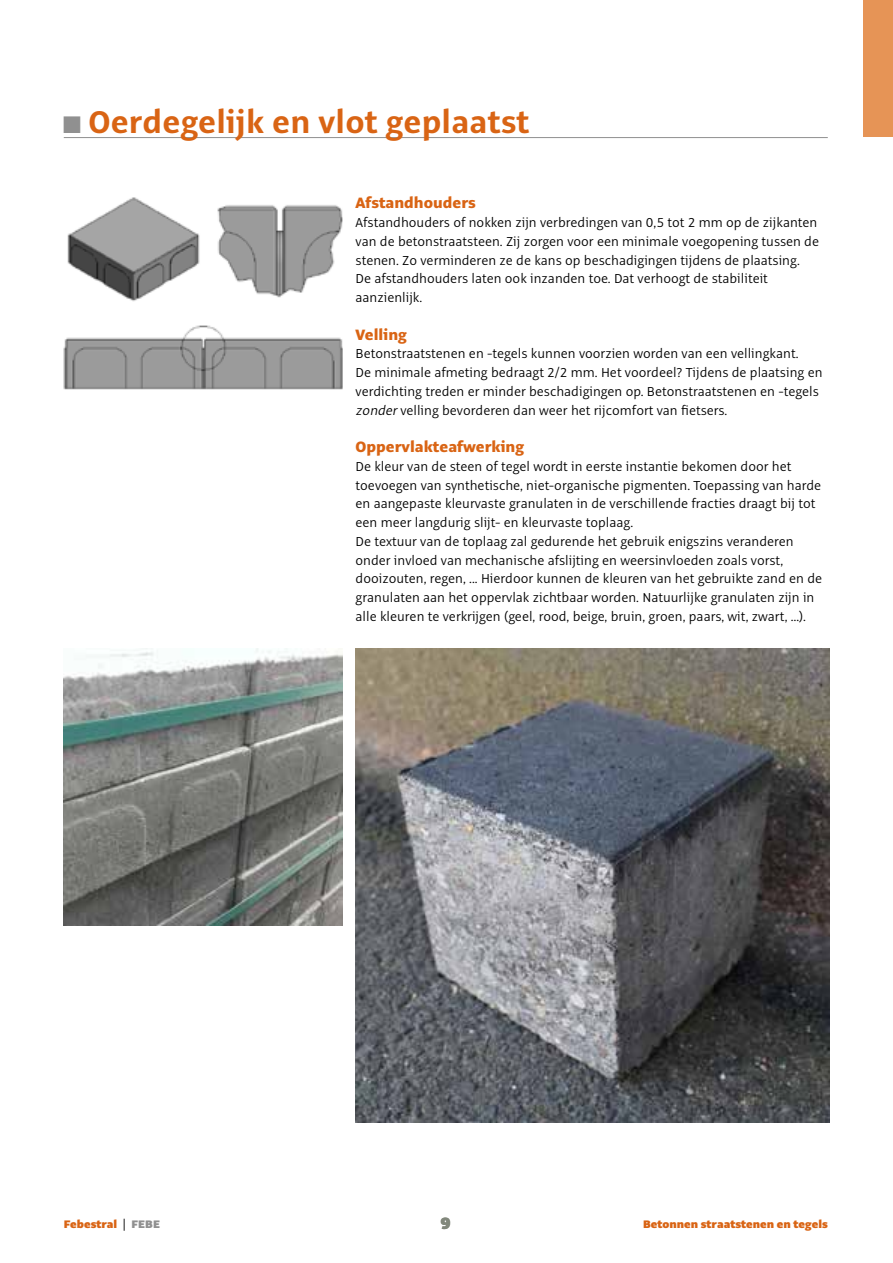
<style>
.page{position:relative;width:893px;height:1263px;background:#fff}
.page>*{position:absolute;margin:0;border:0;box-sizing:border-box;transform-origin:0 0}
.t1{font:700 34.5px "Alto Pro";letter-spacing:.005em;color:#d96414}
.t2{font:900 18px "Alto Pro";color:#82887c}
.t3{font:800 16.5px "Alto Pro";color:#d96414}
.t4{font:300 14.25px/18.8px "Alto Pro";color:#000}
.t5{font:900 12px "Alto Pro";color:#d96414}
.s1{color:#909090}
.s2{font-style:italic}
.s3{font-weight:400;color:#000}
</style>
<div class="page">
<div style="left:863px;top:0;width:30px;height:137px;background:#e69456"></div>
<hr style="left:64px;top:137px;width:764px;height:1px;background:#909090">
<img style="left:64px;top:649px;width:278px;height:276px">
<img style="left:64px;top:197px;width:278px;height:193px">
<img style="left:356px;top:649px;width:473px;height:473px">
<h1 class="t1" style="left:64px;top:101px;width:467px"><span class="s1">◼</span> Oerdegelijk en vlot geplaatst</h1>
<p class="t3" style="left:356px;top:193px;width:122px">Afstandhouders</p>
<p class="t4" style="left:356px;top:213px;width:465px">Afstandhouders of nokken zijn verbredingen van 0,5 tot 2 mm op de zijkanten van de betonstraatsteen. Zij zorgen voor een minimale voegopening tussen de stenen. Zo verminderen ze de kans op beschadigingen tijdens de plaatsing.<br>De afstandhouders laten ook inzanden toe. Dat verhoogt de stabiliteit aanzienlijk.</p>
<p class="t3" style="left:356px;top:324px;width:53px">Velling</p>
<p class="t4" style="left:356px;top:344px;width:468px">Betonstraatstenen en -tegels kunnen voorzien worden van een vellingkant.<br>De minimale afmeting bedraagt 2/2 mm. Het voordeel? Tijdens de plaatsing en verdichting treden er minder beschadigingen op. Betonstraatstenen en -tegels <span class="s2">zonder</span>velling bevorderen dan weer het rijcomfort van fietsers.</p>
<p class="t3" style="left:356px;top:437px;width:170px">Oppervlakteafwerking</p>
<p class="t4" style="left:356px;top:457px;width:468px">De kleur van de steen of tegel wordt in eerste instantie bekomen door het toevoegen van synthetische, niet-organische pigmenten. Toepassing van harde en aangepaste kleurvaste granulaten in de verschillende fracties draagt bij tot een meer langdurig slijt- en kleurvaste toplaag.<br>De textuur van de toplaag zal gedurende het gebruik enigszins veranderen onder invloed van mechanische afslijting en weersinvloeden zoals vorst, dooizouten, regen, ... Hierdoor kunnen de kleuren van het gebruikte zand en de granulaten aan het oppervlak zichtbaar worden. Natuurlijke granulaten zijn in alle kleuren te verkrijgen (geel, rood, beige, bruin, groen, paars, wit, zwart, …).</p>
<p class="t5" style="left:64px;top:1217px;width:98px">Febestral <span class="s3">|</span> <span class="s1">FEBE</span></p>
<p class="t2" style="left:441px;top:1212px;width:11px">9</p>
<p class="t5" style="left:643px;top:1217px;width:186px">Betonnen straatstenen en tegels</p>
</div>
